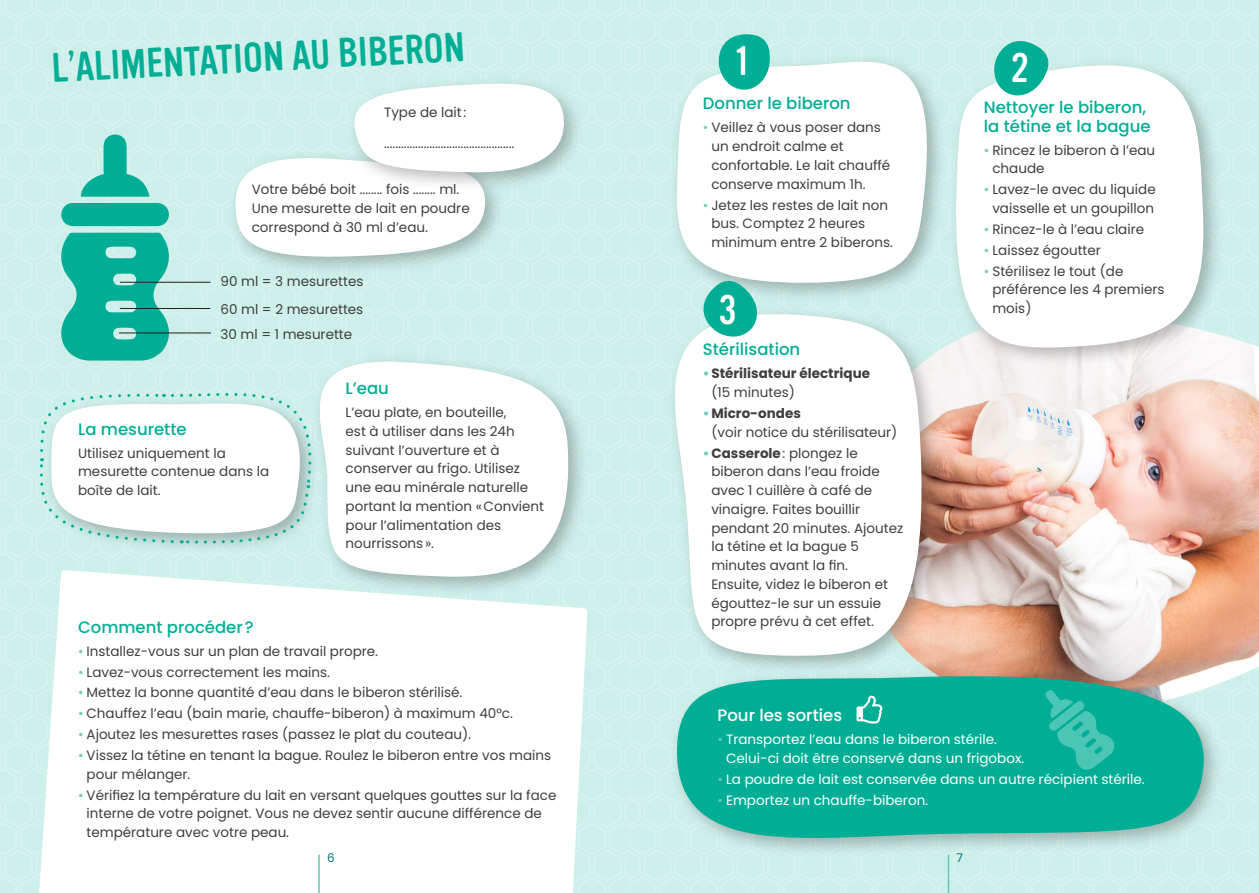
<style>
.page{position:relative;width:1259px;height:893px;background:#fff}
.page>*{position:absolute;margin:0;border:0;box-sizing:border-box;transform-origin:0 0}
.Sous-titre{font:40.5px "Vinyl OT";color:#00ae95}
.Sous-titre-2{font:40.5px "Vinyl OT";color:#fff}
.sousoutitre{font:500 16.5px/18.8px "Poppins";color:#00ae95}
.sousoutitre-2{font:500 16.5px "Poppins";color:#fff}
.Texte_courant_gris{font:13.5px/18.8px "Poppins";color:#3e3e3f}
.t1{font:13.5px/18.8px "Poppins";color:#fff}
.t2{font:700 13.5px/18.8px "Poppins";color:#3e3e3f}
.t3{font:12px "Poppins";color:#00747a}
.s1{color:#77cabb}
.s2{font-weight:400}
.s3{font-weight:700;color:#77cabb}
.s4{font-weight:700}
.s5{color:#66c5b4}
</style>
<div class="page">
<div style="left:0;top:0;width:629px;height:893px;background:#cdefea"></div>
<div style="left:629px;top:0;width:628px;height:893px;background:#cdefea"></div>
<svg style="left:61px;top:134px;width:111px;height:227px"></svg>
<img style="left:941px;top:314px;width:318px;height:398px">
<div style="left:669px;top:54px;width:278px;height:249px;background:#231f20;opacity:.3"></div>
<svg style="left:669px;top:54px;width:273px;height:229px;fill:#fff"></svg>
<div style="left:947px;top:57px;width:276px;height:310px;background:#231f20;opacity:.3"></div>
<svg style="left:949px;top:57px;width:259px;height:294px;background:#f6faf9"></svg>
<div style="left:666px;top:306px;width:275px;height:370px;background:#231f20;opacity:.3"></div>
<svg style="left:666px;top:307px;width:265px;height:349px;background:#f5f7f6"></svg>
<div style="left:669px;top:668px;width:555px;height:190px;background:#231f20;opacity:.3"></div>
<svg style="left:677px;top:663px;width:532px;height:198px;fill:#00ae95"></svg>
<hr style="left:120px;top:282px;width:91px;height:1px;background:#231f20">
<hr style="left:120px;top:308px;width:90px;height:1px;background:#231f20">
<hr style="left:119px;top:333px;width:92px;height:1px;background:#231f20">
<div style="left:39px;top:570px;width:548px;height:323px;background:#fff"></div>
<div style="left:228px;top:150px;width:277px;height:127px;background:#231f20;opacity:.3"></div>
<div style="left:312px;top:353px;width:276px;height:244px;background:#231f20;opacity:.3"></div>
<svg style="left:285px;top:356px;width:290px;height:224px;fill:#fff"></svg>
<svg style="left:717px;top:34px;width:55px;height:56px;background:#3cc1ae"></svg>
<svg style="left:991px;top:41px;width:64px;height:58px"></svg>
<svg style="left:697px;top:275px;width:63px;height:64px"></svg>
<div style="left:347px;top:75px;width:237px;height:118px;background:#231f20;opacity:.3"></div>
<svg style="left:233px;top:79px;width:336px;height:183px"></svg>
<svg style="left:1045px;top:690px;width:69px;height:82px;background:#20b8a2"></svg>
<svg style="left:40px;top:379px;width:281px;height:166px"></svg>
<svg style="left:856px;top:696px;width:26px;height:27px"></svg>
<hr style="left:318px;top:855px;width:2px;height:38px;background:#66c5b4">
<hr style="left:947px;top:855px;width:2px;height:38px;background:#66c5b4">
<p class="Sous-titre" style="left:51px;top:46px;width:415px;rotate:-3deg">L’ALIMENTATION AU BIBERON</p>
<p class="Texte_courant_gris" style="left:384px;top:103px;width:84px">Type de lait:</p>
<p class="Texte_courant_gris" style="left:384px;top:134px;width:132px">..............................................</p>
<p class="Texte_courant_gris" style="left:252px;top:180px;width:219px">Votre bébé boit ........ fois ........ ml.<br>Une mesurette de lait en poudre correspond à 30 ml d’eau.</p>
<p class="Texte_courant_gris" style="left:220px;top:272px;width:144px">90 ml = 3 mesurettes</p>
<p class="Texte_courant_gris" style="left:220px;top:300px;width:144px">60 ml = 2 mesurettes</p>
<p class="Texte_courant_gris" style="left:220px;top:325px;width:133px">30 ml = 1 mesurette</p>
<p class="sousoutitre" style="left:78px;top:420px;width:110px">La mesurette</p>
<p class="Texte_courant_gris" style="left:78px;top:444px;width:193px">Utilisez uniquement la mesurette contenue dans la boîte de lait.</p>
<p class="sousoutitre" style="left:345px;top:379px;width:45px">L’eau</p>
<p class="Texte_courant_gris" style="left:345px;top:403px;width:200px">L’eau plate, en bouteille,<br>est à utiliser dans les 24h suivant l’ouverture et à conserver au frigo. Utilisez une eau minérale naturelle portant la mention «Convient pour l’alimentation des nourrissons».</p>
<p class="sousoutitre" style="left:78px;top:618px;width:177px">Comment procéder?</p>
<p class="Texte_courant_gris" style="left:78px;top:642px;width:301px"><span class="s1">•</span> Installez-vous sur un plan de travail propre.</p>
<p class="Texte_courant_gris" style="left:78px;top:662px;width:253px"><span class="s1">•</span> Lavez-vous correctement les mains.</p>
<p class="Texte_courant_gris" style="left:78px;top:683px;width:386px"><span class="s1">•</span> Mettez la bonne quantité d’eau dans le biberon stérilisé.</p>
<p class="Texte_courant_gris" style="left:78px;top:704px;width:436px"><span class="s1">•</span> Chauffez l’eau (bain marie, chauffe-biberon) à maximum 40°c.</p>
<p class="Texte_courant_gris" style="left:78px;top:725px;width:394px"><span class="s1">•</span> Ajoutez les mesurettes rases (passez le plat du couteau).</p>
<p class="Texte_courant_gris" style="left:87px;top:746px;width:466px;text-indent:-9px"><span class="s1">•</span> Vissez la tétine en tenant la bague. Roulez le biberon entre vos mains pour mélanger.</p>
<p class="Texte_courant_gris" style="left:87px;top:786px;width:471px;text-indent:-9px"><span class="s1">•</span> Vérifiez la température du lait en versant quelques gouttes sur la face interne de votre poignet. Vous ne devez sentir aucune différence de température avec votre peau.</p>
<p class="Sous-titre-2" style="left:736px;top:39px;width:15px">1</p>
<p class="Sous-titre-2" style="left:1011px;top:46px;width:19px">2</p>
<p class="sousoutitre" style="left:703px;top:94px;width:149px">Donner le biberon</p>
<p class="Texte_courant_gris" style="left:711px;top:118px;width:180px;text-indent:-9px"><span class="s1">•</span> Veillez à vous poser dans un endroit calme et confortable. Le lait chauffé conserve maximum 1h.</p>
<p class="Texte_courant_gris" style="left:711px;top:196px;width:183px;text-indent:-9px"><span class="s1">•</span> Jetez les restes de lait non bus. Comptez 2 heures minimum entre 2 biberons.</p>
<p class="Sous-titre-2" style="left:718px;top:288px;width:19px">3</p>
<p class="sousoutitre" style="left:703px;top:340px;width:99px">Stérilisation</p>
<p class="t2" style="left:711px;top:364px;width:160px;text-indent:-9px"><span class="s1">•</span>Stérilisateur électrique <span class="s2">(15 minutes)</span></p>
<p class="Texte_courant_gris" style="left:711px;top:404px;width:187px;text-indent:-9px"><span class="s3">•</span><span class="s4">Micro-ondes<br></span>(voir notice du stérilisateur)</p>
<p class="Texte_courant_gris" style="left:711px;top:444px;width:193px;text-indent:-9px"><span class="s3">•</span><span class="s4">Casserole</span>: plongez le biberon dans l’eau froide avec 1 cuillère à café de vinaigre. Faites bouillir pendant 20 minutes. Ajoutez la tétine et la bague 5 minutes avant la fin.<br>Ensuite, videz le biberon et égouttez-le sur un essuie propre prévu à cet effet.</p>
<p class="sousoutitre" style="left:984px;top:98px;width:168px">Nettoyer le biberon, la tétine et la bague</p>
<p class="Texte_courant_gris" style="left:992px;top:140px;width:164px;text-indent:-9px"><span class="s1">•</span> Rincez le biberon à l’eau chaude</p>
<p class="Texte_courant_gris" style="left:984px;top:180px;width:173px;text-align:center"><span class="s1">•</span> Lavez-le avec du liquide vaisselle et un goupillon</p>
<p class="Texte_courant_gris" style="left:984px;top:220px;width:162px"><span class="s1">•</span> Rincez-le à l’eau claire</p>
<p class="Texte_courant_gris" style="left:984px;top:241px;width:119px"><span class="s1">•</span> Laissez égoutter</p>
<p class="Texte_courant_gris" style="left:992px;top:261px;width:174px;text-indent:-9px"><span class="s1">•</span> Stérilisez le tout (de préférence les 4 premiers mois)</p>
<p class="sousoutitre-2" style="left:717px;top:706px;width:126px">Pour les sorties</p>
<p class="t1" style="left:726px;top:730px;width:300px;text-indent:-9px"><span class="s5">•</span> Transportez l’eau dans le biberon stérile.<br>Celui-ci doit être conservé dans un frigobox.</p>
<p class="t1" style="left:717px;top:770px;width:429px"><span class="s5">•</span> La poudre de lait est conservée dans un autre récipient stérile.</p>
<p class="t1" style="left:717px;top:791px;width:212px"><span class="s5">•</span> Emportez un chauffe-biberon.</p>
<p class="t3" style="left:327px;top:851px;width:9px">6</p>
<p class="t3" style="left:956px;top:851px;width:8px">7</p>
</div>
